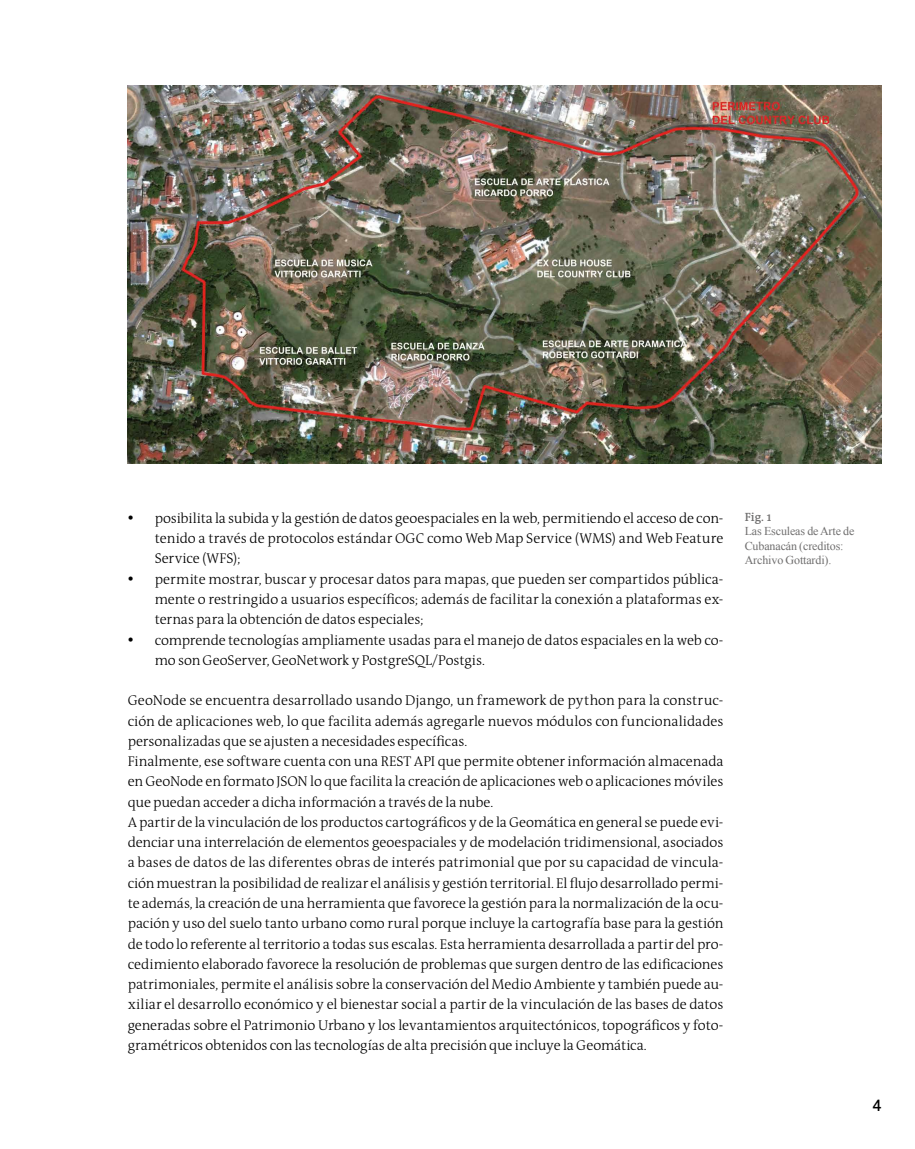
<style>
.page{position:relative;width:915px;height:1149px;background:#fff}
.page>*{position:absolute;margin:0;border:0;box-sizing:border-box;transform-origin:0 0}
.t1{font:18px "Conduit ITC Medium";color:#000}
.t2{font:300 14.25px/20.2px "The Antiqua B3";letter-spacing:-.01em;color:#000;text-align:justify}
.t3{font:12px/14.4px "Times New Roman";letter-spacing:-.01em;color:#706f6f}
.t4{font:600 12px "The Antiqua B6";color:#706f6f}
.s1{font-family:"Times New Roman";font-weight:400;font-size:16.5px}
</style>
<div class="page">
<img style="left:128px;top:85px;width:753px;height:378px">
<p class="t2" style="left:155px;top:508px;width:570px;text-indent:-27px"><span class="s1">•</span> posibilita la subida y la gestión de datos geoespaciales en la web, permitiendo el acceso de con&shy;tenido a través de protocolos estándar OGC como Web Map Service (WMS) and Web Feature Service (WFS);</p>
<p class="t2" style="left:155px;top:569px;width:570px;text-indent:-27px"><span class="s1">•</span> permite mostrar, buscar y procesar datos para mapas, que pueden ser compartidos pública&shy;mente o restringido a usuarios específicos; además de facilitar la conexión a plataformas ex&shy;ternas para la obtención de datos especiales;</p>
<p class="t2" style="left:155px;top:630px;width:570px;text-indent:-27px"><span class="s1">•</span> comprende tecnologías ampliamente usadas para el manejo de datos espaciales en la web co&shy;mo son GeoServer, GeoNetwork y PostgreSQL/Postgis.</p>
<p class="t2" style="left:128px;top:690px;width:597px;text-align:left">GeoNode se encuentra desarrollado usando Django, un framework de python para la construc&shy;ción de aplicaciones web, lo que facilita además agregarle nuevos módulos con funcionalidades personalizadas que se ajusten a necesidades específicas.<br>Finalmente, ese software cuenta con una REST API que permite obtener información almacenada en GeoNode en formato JSON lo que facilita la creación de aplicaciones web o aplicaciones móviles que puedan acceder a dicha información a través de la nube.<br>A partir de la vinculación de los productos cartográficos y de la Geomática en general se puede evi&shy;denciar una interrelación de elementos geoespaciales y de modelación tridimensional, asociados a bases de datos de las diferentes obras de interés patrimonial que por su capacidad de vincula&shy;ción muestran la posibilidad de realizar el análisis y gestión territorial. El flujo desarrollado permi&shy;te además, la creación de una herramienta que favorece la gestión para la normalización de la ocu&shy;pación y uso del suelo tanto urbano como rural porque incluye la cartografía base para la gestión de todo lo referente al territorio a todas sus escalas. Esta herramienta desarrollada a partir del pro&shy;cedimiento elaborado favorece la resolución de problemas que surgen dentro de las edificaciones patrimoniales, permite el análisis sobre la conservación del Medio Ambiente y también puede au&shy;xiliar el desarrollo económico y el bienestar social a partir de la vinculación de las bases de datos generadas sobre el Patrimonio Urbano y los levantamientos arquitectónicos, topográficos y foto&shy;gramétricos obtenidos con las tecnologías de alta precisión que incluye la Geomática.</p>
<p class="t4" style="left:744px;top:510px;width:28px">Fig. 1</p>
<p class="t3" style="left:744px;top:524px;width:111px">Las Esculeas de Arte de<br>Cubanacán (creditos:<br>Archivo Gottardi).</p>
<p class="t1" style="left:872px;top:1094px;width:11px">4</p>
</div>
